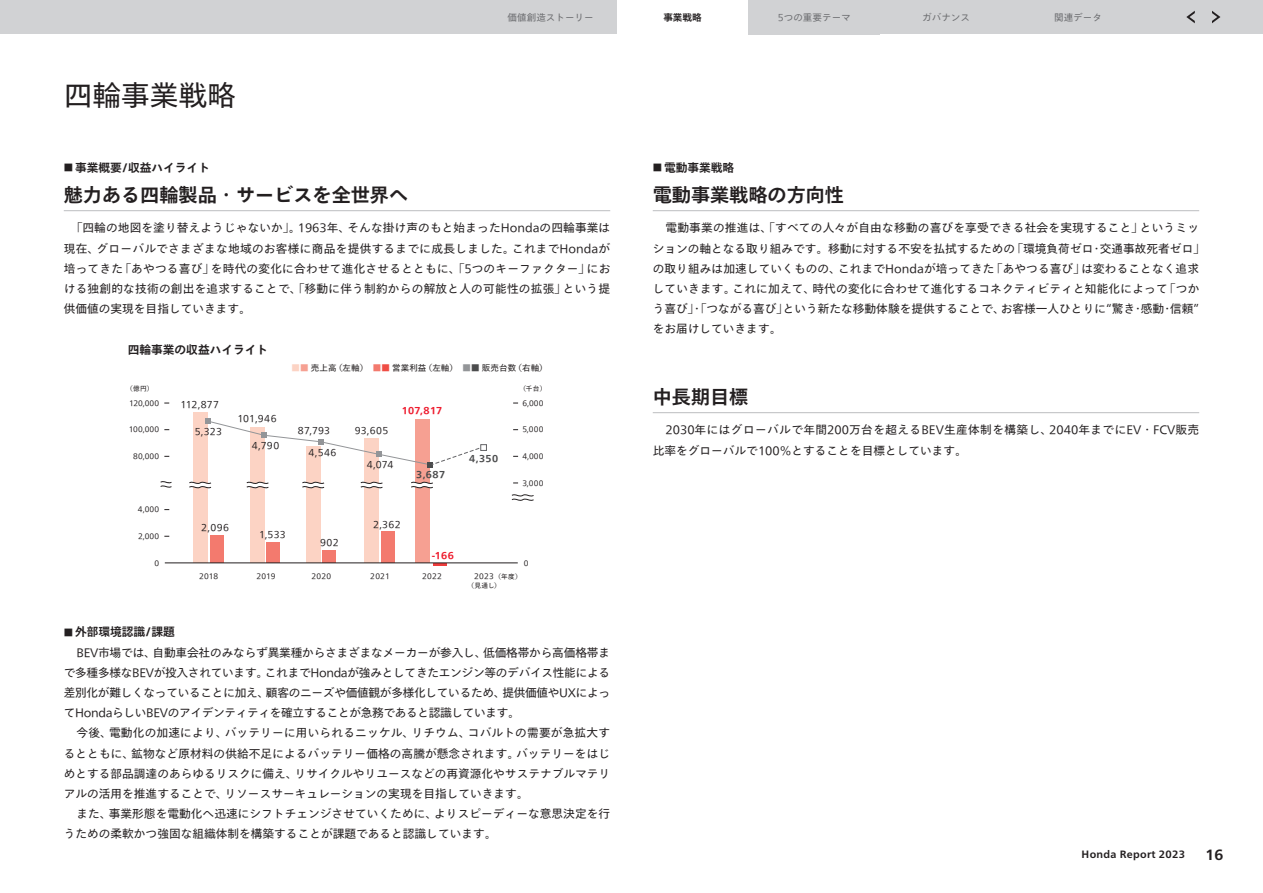
<style>
.page{position:relative;width:1263px;height:893px;background:#fff}
.page>*{position:absolute;margin:0;border:0;box-sizing:border-box;transform-origin:0 0}
.t1{font:28.65px "Tazugane Gothic Std N";color:#231f20}
.t2{font:700 19.2px "Tazugane Gothic Std N";color:#231f20}
.t3{font:700 14.85px "Neue Frutiger World";color:#231f20}
.t4{font:11.7px/20.2px "Tazugane Gothic Std N";color:#231f20;text-align:justify}
.t5{font:700 11.7px "Tazugane Gothic Std N";color:#231f20}
.t6{font:700 10.65px "Neue Frutiger World";letter-spacing:.03em;color:#231f20}
.t7{font:9.6px "Tazugane Gothic Std N";color:#6c6d70}
.t8{font:700 9.6px "Tazugane Gothic Std N";color:#231f20}
.t9{font:9.45px "Tazugane Gothic Std N";letter-spacing:.03em;color:#231f20}
.t10{font:700 9.45px "Tazugane Gothic Std N";letter-spacing:.015em;color:#ee1b2d}
.t11{font:700 9.45px "Tazugane Gothic Std N";letter-spacing:.045em;color:#4b4c4d}
.t12{font:8.55px "Tazugane Gothic Std N";letter-spacing:.01em;color:#231f20}
.t13{font:7.65px "Tazugane Gothic Std N";letter-spacing:.02em;color:#231f20}
.t14{font:6.6px "Tazugane Gothic Std N";letter-spacing:.05em;color:#231f20}
.s1{font-size:9.3px}
.s2{color:#fcd3c4}
.s3{color:#f6a092}
.s4{color:#f37a6e}
.s5{color:#ef4d44}
.s6{color:#939598}
.s7{color:#4b4c4d}
.s8{font-size:6.6px}
</style>
<div class="page">
<hr style="left:64px;top:210px;width:546px;height:1px;background:#bcbdc0">
<div style="left:210px;top:535px;width:14px;height:28px;background:#f37a6e"></div>
<div style="left:266px;top:542px;width:14px;height:21px;background:#f37a6e"></div>
<div style="left:322px;top:551px;width:14px;height:12px;background:#f37a6e"></div>
<div style="left:381px;top:531px;width:14px;height:32px;background:#f37a6e"></div>
<svg style="left:433px;top:564px;width:14px;height:1px"></svg>
<div style="left:194px;top:412px;width:14px;height:151px;background:#fcd3c4"></div>
<div style="left:250px;top:427px;width:14px;height:136px;background:#fcd3c4"></div>
<div style="left:306px;top:446px;width:15px;height:117px;background:#fcd3c4"></div>
<div style="left:364px;top:438px;width:14px;height:125px;background:#fcd3c4"></div>
<div style="left:415px;top:419px;width:15px;height:144px;background:#f6a092"></div>
<hr style="left:165px;top:563px;width:353px;height:1px;background:#231f20">
<svg style="left:160px;top:481px;width:12px;height:7px"></svg>
<svg style="left:189px;top:481px;width:22px;height:8px"></svg>
<svg style="left:246px;top:481px;width:23px;height:8px"></svg>
<svg style="left:302px;top:481px;width:23px;height:8px"></svg>
<svg style="left:360px;top:481px;width:23px;height:8px"></svg>
<svg style="left:411px;top:481px;width:22px;height:8px"></svg>
<svg style="left:511px;top:494px;width:23px;height:7px"></svg>
<svg style="left:205px;top:418px;width:275px;height:50px"></svg>
<div style="left:480px;top:444px;width:7px;height:7px;border:1px solid #636366"></div>
<hr style="left:653px;top:210px;width:546px;height:1px;background:#bcbdc0">
<hr style="left:653px;top:412px;width:546px;height:1px;background:#bcbdc0">
<div style="left:0;top:0;width:1263px;height:34px;background:#d1d2d4"></div>
<svg style="left:1212px;top:11px;width:8px;height:12px"></svg>
<svg style="left:1186px;top:11px;width:9px;height:12px"></svg>
<div style="left:617px;top:0;width:131px;height:34px;background:#fff"></div>
<h1 class="t1" style="left:64px;top:75px;width:174px">四輪事業戦略</h1>
<p class="t5" style="left:64px;top:159px;width:148px"><span class="s1">■</span> 事業概要/収益ハイライト</p>
<p class="t7" style="left:508px;top:10px;width:88px">価値創造ストーリー</p>
<p class="t8" style="left:663px;top:10px;width:40px">事業戦略</p>
<p class="t7" style="left:778px;top:10px;width:74px">5つの重要テーマ</p>
<p class="t7" style="left:922px;top:10px;width:49px">ガバナンス</p>
<p class="t7" style="left:1054px;top:10px;width:49px">関連データ</p>
<p class="t5" style="left:653px;top:159px;width:83px"><span class="s1">■</span> 電動事業戦略</p>
<h2 class="t2" style="left:64px;top:181px;width:346px">魅力ある四輪製品・サービスを全世界へ</h2>
<p class="t4" style="left:64px;top:219px;width:548px;text-indent:7px">「四輪の地図を塗り替えようじゃないか」。1963年、そんな掛け声のもと始まったHondaの四輪事業は現在、グローバルでさまざまな地域のお客様に商品を提供するまでに成長しました。これまでHondaが培ってきた「あやつる喜び」を時代の変化に合わせて進化させるとともに、「5つのキーファクター」における独創的な技術の創出を追求することで、「移動に伴う制約からの解放と人の可能性の拡張」という提供価値の実現を目指していきます。</p>
<p class="t5" style="left:128px;top:341px;width:142px">四輪事業の収益ハイライト</p>
<p class="t12" style="left:292px;top:362px;width:258px"><span class="s2">■</span><span class="s3">■</span> 売上高（左軸）　<span class="s4">■</span><span class="s5">■</span> 営業利益（左軸）　<span class="s6">■</span><span class="s7">■</span> 販売台数（右軸）</p>
<p class="t14" style="left:126px;top:384px;width:29px">（億円）</p>
<p class="t14" style="left:519px;top:384px;width:28px">（千台）</p>
<p class="t13" style="left:129px;top:398px;width:31px">120,000</p>
<p class="t9" style="left:181px;top:398px;width:40px">112,877</p>
<p class="t9" style="left:237px;top:412px;width:41px">101,946</p>
<p class="t10" style="left:402px;top:404px;width:42px">107,817</p>
<p class="t13" style="left:522px;top:398px;width:23px">6,000</p>
<p class="t13" style="left:129px;top:424px;width:32px">100,000</p>
<p class="t9" style="left:195px;top:425px;width:29px">5,323</p>
<p class="t9" style="left:298px;top:424px;width:34px">87,793</p>
<p class="t9" style="left:355px;top:424px;width:35px">93,605</p>
<p class="t13" style="left:522px;top:424px;width:23px">5,000</p>
<p class="t13" style="left:133px;top:451px;width:27px">80,000</p>
<p class="t9" style="left:252px;top:439px;width:29px">4,790</p>
<p class="t9" style="left:309px;top:446px;width:29px">4,546</p>
<p class="t9" style="left:367px;top:458px;width:28px">4,074</p>
<p class="t11" style="left:416px;top:468px;width:31px">3,687</p>
<p class="t11" style="left:469px;top:452px;width:31px">4,350</p>
<p class="t13" style="left:522px;top:451px;width:23px">4,000</p>
<p class="t13" style="left:522px;top:478px;width:23px">3,000</p>
<p class="t13" style="left:138px;top:504px;width:23px">4,000</p>
<p class="t13" style="left:138px;top:531px;width:23px">2,000</p>
<p class="t9" style="left:201px;top:520px;width:29px">2,096</p>
<p class="t9" style="left:259px;top:527px;width:28px">1,533</p>
<p class="t9" style="left:320px;top:536px;width:20px">902</p>
<p class="t9" style="left:373px;top:518px;width:29px">2,362</p>
<p class="t13" style="left:154px;top:557px;width:6px">0</p>
<p class="t10" style="left:432px;top:548px;width:24px">-166</p>
<p class="t13" style="left:524px;top:557px;width:6px">0</p>
<p class="t13" style="left:199px;top:571px;width:21px">2018</p>
<p class="t13" style="left:256px;top:571px;width:21px">2019</p>
<p class="t13" style="left:311px;top:571px;width:21px">2020</p>
<p class="t13" style="left:370px;top:571px;width:21px">2021</p>
<p class="t13" style="left:422px;top:571px;width:21px">2022</p>
<p class="t13" style="left:474px;top:571px;width:49px">2023<span class="s8">（年度）</span></p>
<p class="t14" style="left:467px;top:581px;width:35px">（見通し）</p>
<p class="t5" style="left:64px;top:624px;width:113px"><span class="s1">■</span> 外部環境認識/課題</p>
<p class="t4" style="left:64px;top:643px;width:548px;text-indent:13px">BEV市場では、自動車会社のみならず異業種からさまざまなメーカーが参入し、低価格帯から高価格帯まで多種多様なBEVが投入されています。これまでHondaが強みとしてきたエンジン等のデバイス性能による差別化が難しくなっていることに加え、顧客のニーズや価値観が多様化しているため、提供価値やUXによってHondaらしいBEVのアイデンティティを確立することが急務であると認識しています。</p>
<p class="t4" style="left:64px;top:724px;width:548px;text-indent:13px">今後、電動化の加速により、バッテリーに用いられるニッケル、リチウム、コバルトの需要が急拡大するとともに、鉱物など原材料の供給不足によるバッテリー価格の高騰が懸念されます。バッテリーをはじめとする部品調達のあらゆるリスクに備え、リサイクルやリユースなどの再資源化やサステナブルマテリアルの活用を推進することで、リソースサーキュレーションの実現を目指していきます。</p>
<p class="t4" style="left:64px;top:804px;width:548px;text-indent:13px">また、事業形態を電動化へ迅速にシフトチェンジさせていくために、よりスピーディーな意思決定を行うための柔軟かつ強固な組織体制を構築することが課題であると認識しています。</p>
<h2 class="t2" style="left:653px;top:181px;width:193px">電動事業戦略の方向性</h2>
<p class="t4" style="left:653px;top:219px;width:554px;text-align:left;text-indent:13px">電動事業の推進は、「すべての人々が自由な移動の喜びを享受できる社会を実現すること」というミッションの軸となる取り組みです。移動に対する不安を払拭するための「環境負荷ゼロ・交通事故死者ゼロ」の取り組みは加速していくものの、これまでHondaが培ってきた「あやつる喜び」は変わることなく追求していきます。これに加えて、時代の変化に合わせて進化するコネクティビティと知能化によって「つかう喜び」・「つながる喜び」という新たな移動体験を提供することで、お客様一人ひとりに“驚き・感動・信頼”をお届けしていきます。</p>
<h2 class="t2" style="left:653px;top:383px;width:97px">中長期目標</h2>
<p class="t4" style="left:653px;top:421px;width:548px;text-indent:13px">2030年にはグローバルで年間200万台を超えるBEV生産体制を構築し、2040年までにEV・FCV販売比率をグローバルで100％とすることを目標としています。</p>
<p class="t6" style="left:1081px;top:845px;width:105px">Honda Report 2023</p>
<p class="t3" style="left:1205px;top:841px;width:19px">16</p>
</div>
